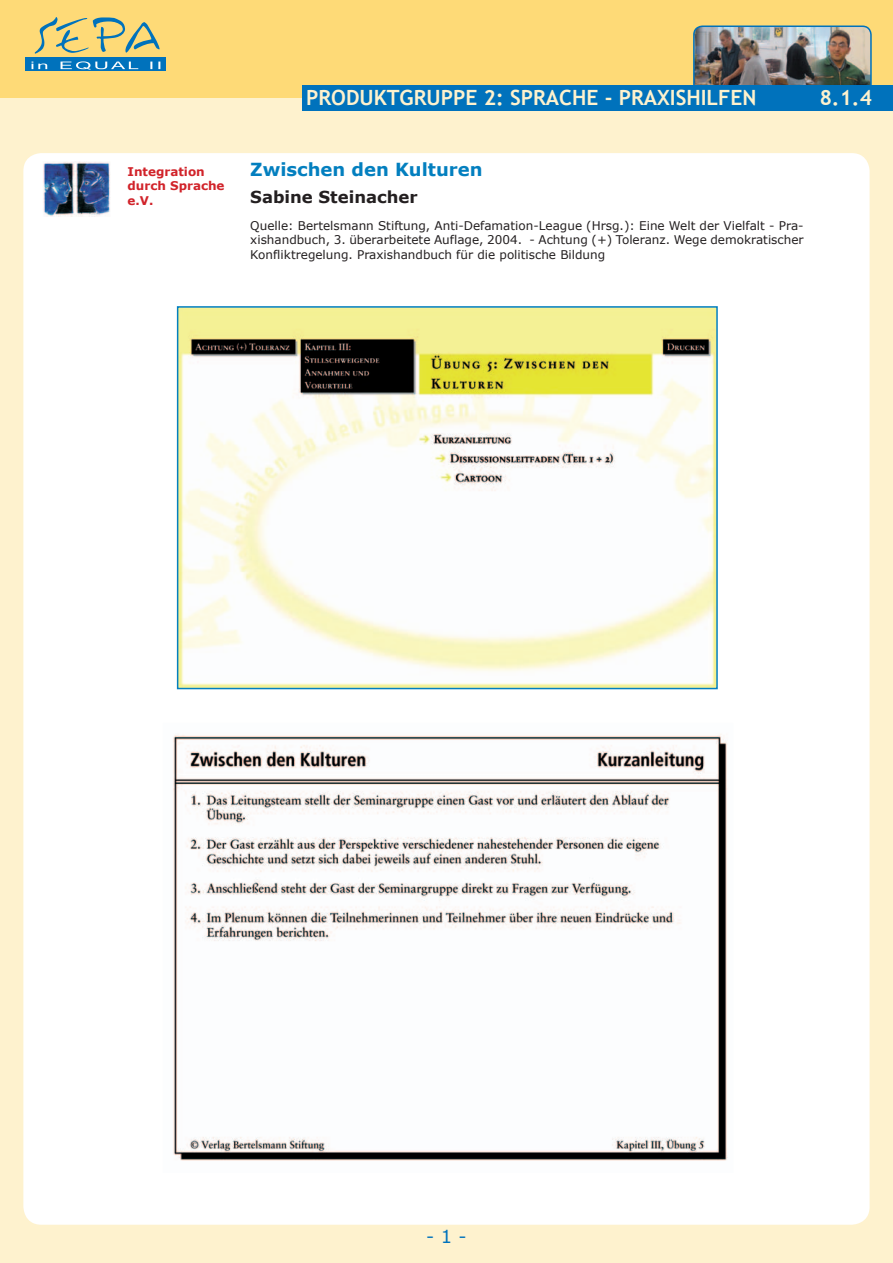
<style>
.page{position:relative;width:893px;height:1263px;background:#fef2ce}
.page>*{position:absolute;margin:0;border:0;box-sizing:border-box;transform-origin:0 0}
.t1{font:700 21px "Trebuchet MS";color:#fef2ce}
.t2{font:700 18px "Verdana";color:#037fbf}
.t3{font:18px "Verdana";color:#0072bc}
.t4{font:700 16.5px "Verdana";color:#231f20}
.t5{font:12px/14.4px "Verdana";color:#231f20;text-align:justify}
.t6{font:700 12px/14.4px "Verdana";color:#d1232a}
</style>
<div class="page">
<div style="left:23px;top:153px;width:847px;height:1072px;background:#fff"></div>
<div style="left:0;top:0;width:893px;height:98px;background:#feda77"></div>
<img style="left:693px;top:25px;width:179px;height:60px">
<div style="left:302px;top:85px;width:591px;height:26px;background:#0072bc"></div>
<div style="left:26px;top:58px;width:140px;height:13px;background:#0072bc"></div>
<svg style="left:35px;top:17px;width:125px;height:37px"></svg>
<svg style="left:32px;top:61px;width:128px;height:9px"></svg>
<img style="left:43px;top:161px;width:67px;height:56px">
<img style="left:179px;top:308px;width:537px;height:379px">
<img style="left:163px;top:723px;width:570px;height:450px">
<p class="t6" style="left:128px;top:164px;width:99px">Integration durch Sprache e.V.</p>
<h1 class="t1" style="left:306px;top:84px;width:452px">PRODUKTGRUPPE 2: SPRACHE - PRAXISHILFEN</h1>
<h1 class="t1" style="left:820px;top:84px;width:54px">8.1.4</h1>
<h2 class="t2" style="left:250px;top:158px;width:234px">Zwischen den Kulturen</h2>
<h3 class="t4" style="left:250px;top:186px;width:169px">Sabine Steinacher</h3>
<p class="t5" style="left:250px;top:218px;width:555px">Quelle: Bertelsmann Stiftung, Anti-Defamation-League (Hrsg.): Eine Welt der Vielfalt - Pra&shy;xishandbuch, 3. überarbeitete Auflage, 2004. - Achtung (+) Toleranz. Wege demokratischer Konfliktregelung. Praxishandbuch für die politische Bildung</p>
<h2 class="t3" style="left:426px;top:1225px;width:42px">- 1 -</h2>
</div>
